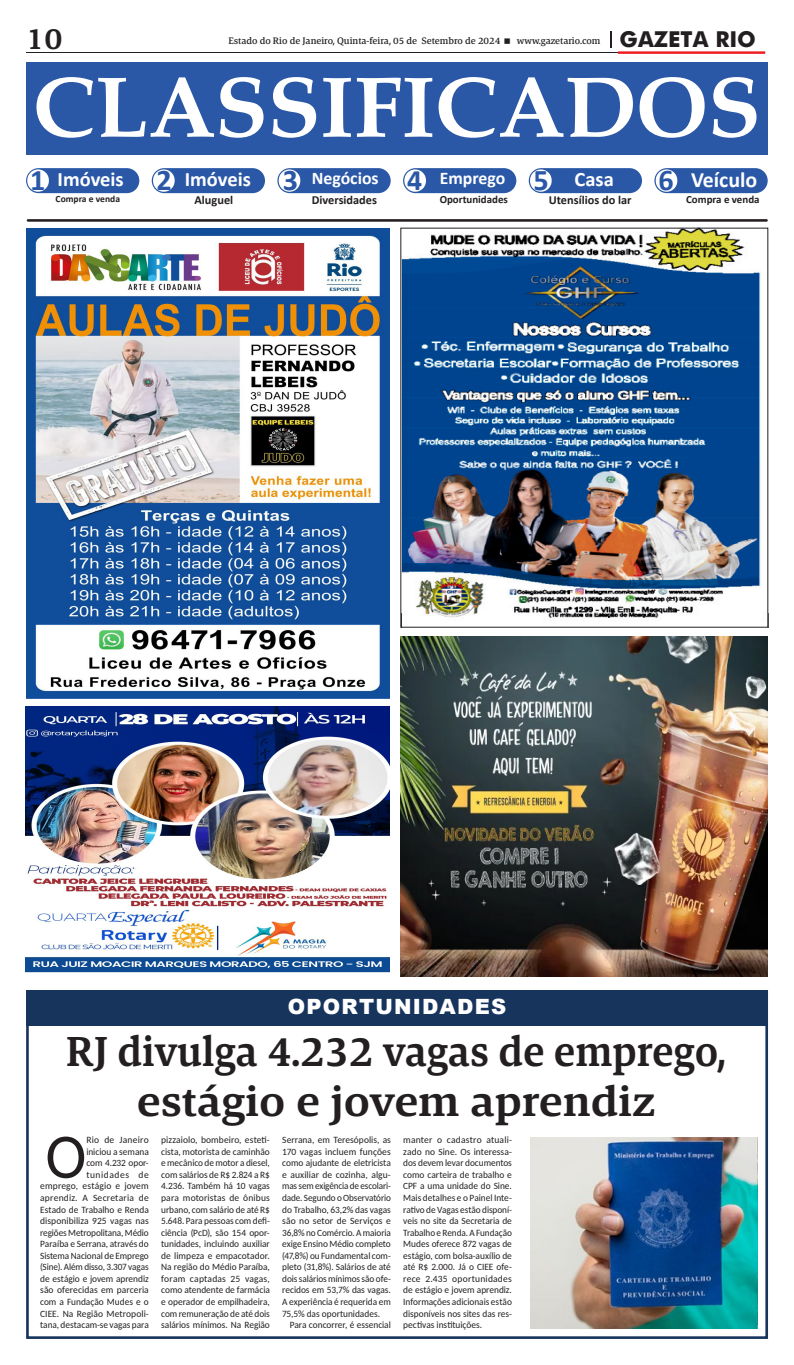
<style>
.page{position:relative;width:794px;height:1365px;background:#fff}
.page>*{position:absolute;margin:0;border:0;box-sizing:border-box;transform-origin:0 0}
.t1{font:700 86.1px "Book Antiqua";color:#fff}
.TEXTO_NORMAL_-_X{font:63.61px "Carlito";color:#231f20}
.Tit_-_5_col_-_1_linha{font:600 42.88px/49.9px "Askan";color:#231f20;text-align:center;scale:.96 1}
.t2{font:600 30.54px "Askan";color:#231f20}
.t3{font:700 30.1px "Calibri";color:#2a58a7}
.t4{font:700 29.75px "Calibri";color:#2a58a7}
.t5{font:700 21.88px "Futura";color:#231f20}
.t6{font:700 21.88px "Calibri";color:#fff}
.t7{font:900 21px "Arial";letter-spacing:.06em;color:#fff}
.t8{font:700 20.47px "Calibri";color:#fff}
.t9{font:700 17.76px "Calibri";color:#fff}
.t10{font:700 12.34px "Calibri";color:#231f20}
.t11{font:700 10.94px "Calibri";color:#231f20}
.TEXTO_NORMAL_-_X-2{font:9.62px/11.5px "Carlito";color:#231f20;text-align:justify}
.t12{font:500 9.62px "Askan";color:#231f20}
.t13{font:700 9.54px "Calibri";color:#231f20}
</style>
<div class="page">
<hr style="left:26px;top:53px;width:735px;height:1px;background:#212020">
<hr style="left:618px;top:51px;width:147px;height:3px;background:#ee1d23">
<svg style="left:610px;top:31px;width:1px;height:16px"></svg>
<hr style="left:27px;top:219px;width:740px;height:3px;background:#231f20">
<div style="left:26px;top:63px;width:741px;height:92px;background:#2a58a7"></div>
<div style="left:26px;top:168px;width:113px;height:25px;background:#2a58a7;border-radius:13px"></div>
<div style="left:152px;top:168px;width:113px;height:25px;background:#2a58a7;border-radius:13px"></div>
<div style="left:277px;top:168px;width:114px;height:25px;background:#2a58a7;border-radius:13px"></div>
<div style="left:403px;top:168px;width:113px;height:25px;background:#2a58a7;border-radius:13px"></div>
<div style="left:529px;top:168px;width:113px;height:25px;background:#2a58a7;border-radius:13px"></div>
<div style="left:654px;top:168px;width:113px;height:25px;background:#2a58a7;border-radius:13px"></div>
<div style="left:27px;top:169px;width:22px;height:23px;background:#fff;border-radius:11px"></div>
<div style="left:153px;top:169px;width:22px;height:23px;background:#fff;border-radius:11px"></div>
<div style="left:279px;top:169px;width:21px;height:23px;background:#fff;border-radius:11px"></div>
<div style="left:404px;top:169px;width:22px;height:23px;background:#fff;border-radius:11px"></div>
<div style="left:530px;top:169px;width:21px;height:23px;background:#fff;border-radius:11px"></div>
<div style="left:655px;top:169px;width:22px;height:23px;background:#fff;border-radius:11px"></div>
<img style="left:402px;top:230px;width:359px;height:388px">
<img style="left:401px;top:636px;width:366px;height:340px">
<img style="left:26px;top:228px;width:364px;height:470px">
<img style="left:26px;top:706px;width:364px;height:267px">
<div style="left:26px;top:990px;width:742px;height:348px;border:3px solid #17345d"></div>
<div style="left:26px;top:990px;width:742px;height:35px;background:#17345d"></div>
<img style="left:530px;top:1137px;width:227px;height:191px">
<h3 class="t2" style="left:26px;top:20px;width:38px">10</h3>
<p class="t12" style="left:228px;top:34px;width:273px">Estado do Rio de Janeiro, Quinta-feira, 05 de Setembro de 2024</p>
<p class="t12" style="left:517px;top:34px;width:85px">www.gazetario.com</p>
<h3 class="t5" style="left:619px;top:23px;width:138px">GAZETA RIO</h3>
<p class="t1" style="left:33px;top:49px;width:729px">CLASSIFICADOS</p>
<p class="t3" style="left:30px;top:159px;width:17px">1</p>
<p class="t8" style="left:58px;top:165px;width:68px">Imóveis</p>
<p class="t3" style="left:156px;top:159px;width:17px">2</p>
<p class="t8" style="left:185px;top:165px;width:68px">Imóveis</p>
<p class="t3" style="left:283px;top:159px;width:17px">3</p>
<p class="t9" style="left:312px;top:165px;width:68px">Negócios</p>
<p class="t4" style="left:407px;top:159px;width:17px">4</p>
<p class="t9" style="left:440px;top:165px;width:67px">Emprego</p>
<p class="t3" style="left:533px;top:159px;width:17px">5</p>
<p class="t8" style="left:574px;top:165px;width:41px">Casa</p>
<p class="t3" style="left:658px;top:159px;width:17px">6</p>
<p class="t6" style="left:691px;top:164px;width:68px">Veículo</p>
<p class="t13" style="left:56px;top:192px;width:66px">Compra e venda</p>
<p class="t10" style="left:194px;top:191px;width:40px">Aluguel</p>
<p class="t10" style="left:312px;top:191px;width:67px">Diversidades</p>
<p class="t11" style="left:440px;top:191px;width:70px">Oportunidades</p>
<p class="t10" style="left:549px;top:191px;width:84px">Utensílios do lar</p>
<p class="t11" style="left:686px;top:191px;width:75px">Compra e venda</p>
<p class="t7" style="left:288px;top:991px;width:220px">OPORTUNIDADES</p>
<p class="Tit_-_5_col_-_1_linha" style="left:66px;top:1026px;width:689px">RJ divulga 4.232 vagas de emprego, estágio e jovem aprendiz</p>
<p class="TEXTO_NORMAL_-_X-2" style="left:40px;top:1133px;width:110px;text-align:right">Rio de Janeiro<br>iniciou a semana<br>com 4.232 opor-<br>tunidades de<br>emprego, estágio e jovem aprendiz. A Secretaria de<br>Estado de Trabalho e Renda disponibiliza 925 vagas nas regiões Metropolitana, Médio<br>Paraíba e Serrana, através do<br>Sistema Nacional de Emprego (Sine). Além disso, 3.307 vagas de estágio e jovem aprendiz são oferecidas em parceria com a Fundação Mudes e o<br>CIEE. Na Região Metropoli&shy;tana, destacam-se vagas para</p>
<p class="TEXTO_NORMAL_-_X-2" style="left:161px;top:1133px;width:110px">pizzaiolo, bombeiro, esteti&shy;cista, motorista de caminhão e mecânico de motor a diesel, com salários de R$ 2.824 a R$ 4.236. Também há 10 vagas para motoristas de ônibus urbano, com salário de até R$ 5.648. Para pessoas com defi&shy;ciência (PcD), são 154 opor&shy;tunidades, incluindo auxiliar de limpeza e empacotador.<br>Na região do Médio Paraíba, foram captadas 25 vagas, como atendente de farmácia e operador de empilhadeira, com remuneração de até dois salários mínimos. Na Região</p>
<p class="TEXTO_NORMAL_-_X-2" style="left:282px;top:1133px;width:110px">Serrana, em Teresópolis, as 170 vagas incluem funções como ajudante de eletricista e auxiliar de cozinha, algu&shy;mas sem exigência de escolari&shy;dade. Segundo o Observatório do Trabalho, 63,2% das vagas são no setor de Serviços e 36,8% no Comércio. A maioria exige Ensino Médio completo (47,8%) ou Fundamental com&shy;pleto (31,8%). Salários de até dois salários mínimos são ofe&shy;recidos em 53,7% das vagas.<br>A experiência é requerida em 75,5% das oportunidades.</p>
<p class="TEXTO_NORMAL_-_X" style="left:45px;top:1113px;width:42px">O</p>
<p class="TEXTO_NORMAL_-_X-2" style="left:290px;top:1318px;width:103px">Para concorrer, é essencial</p>
<p class="TEXTO_NORMAL_-_X-2" style="left:403px;top:1133px;width:110px">manter o cadastro atuali&shy;zado no Sine. Os interessa&shy;dos devem levar documentos como carteira de trabalho e CPF a uma unidade do Sine.<br>Mais detalhes e o Painel Inte&shy;rativo de Vagas estão disponí&shy;veis no site da Secretaria de Trabalho e Renda. A Fundação Mudes oferece 872 vagas de estágio, com bolsa-auxílio de até R$ 2.000. Já o CIEE ofe&shy;rece 2.435 oportunidades de estágio e jovem aprendiz.<br>Informações adicionais estão disponíveis nos sites das res&shy;pectivas instituições.</p>
</div>
